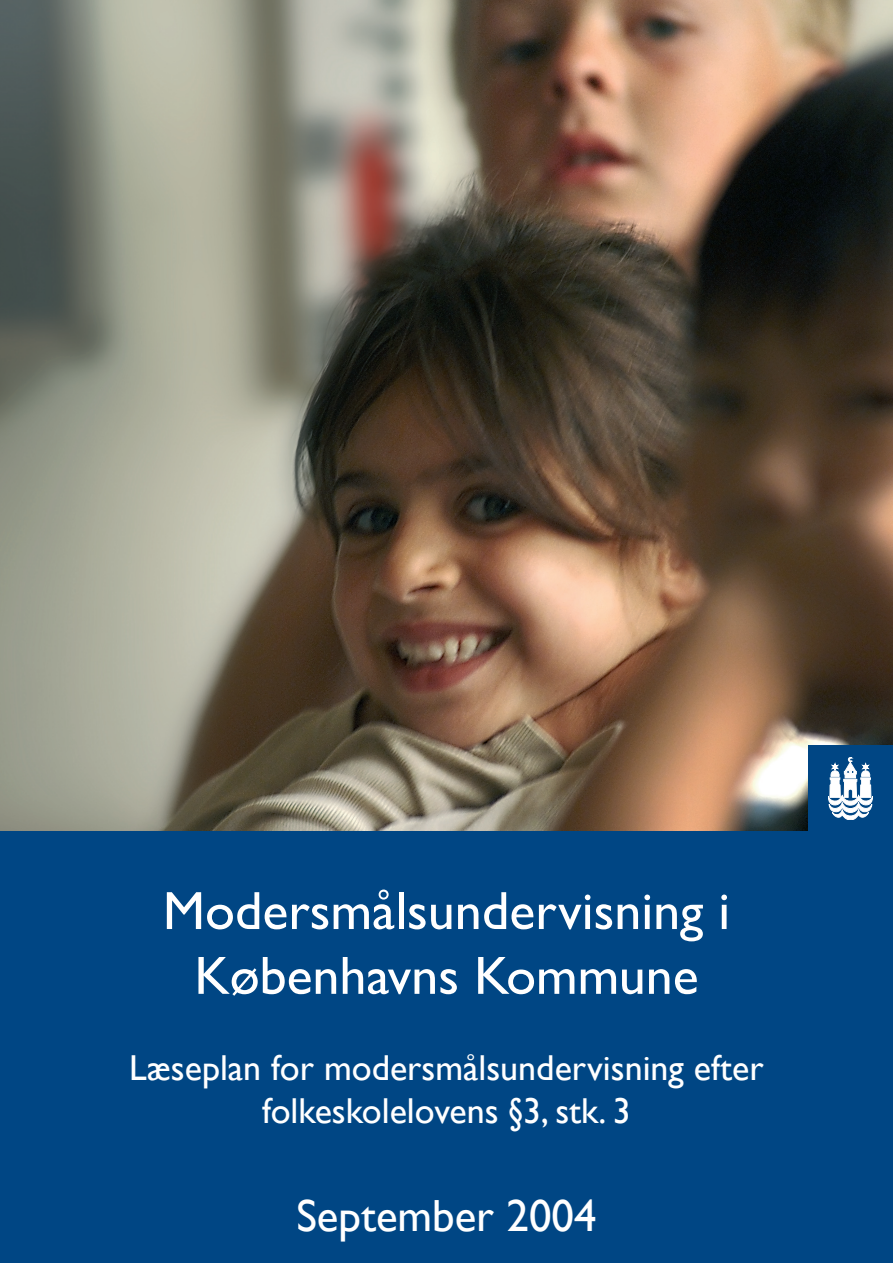
<style>
.page{position:relative;width:893px;height:1263px;background:#fff}
.page>*{position:absolute;margin:0;border:0;box-sizing:border-box;transform-origin:0 0}
.t1{font:54px/64.8px "Gill Sans";color:#fff;text-align:center}
.t2{font:45px "Gill Sans";color:#fff}
.t3{font:36px/43.2px "Gill Sans";color:#fff;text-align:center}
</style>
<div class="page">
<div style="left:0;top:830px;width:893px;height:433px;background:#004684"></div>
<img style="left:0;top:0;width:893px;height:830px">
<div style="left:808px;top:746px;width:85px;height:85px;background:#004684"></div>
<svg style="left:828px;top:757px;width:45px;height:63px"></svg>
<h1 class="t1" style="left:163px;top:879px;width:569px">Modersmålsundervisning i<br>Københavns Kommune</h1>
<p class="t3" style="left:129px;top:1047px;width:636px">Læseplan for modersmålsundervisning efter folkeskolelovens §3, stk. 3</p>
<p class="t2" style="left:296px;top:1190px;width:302px">September 2004</p>
</div>
